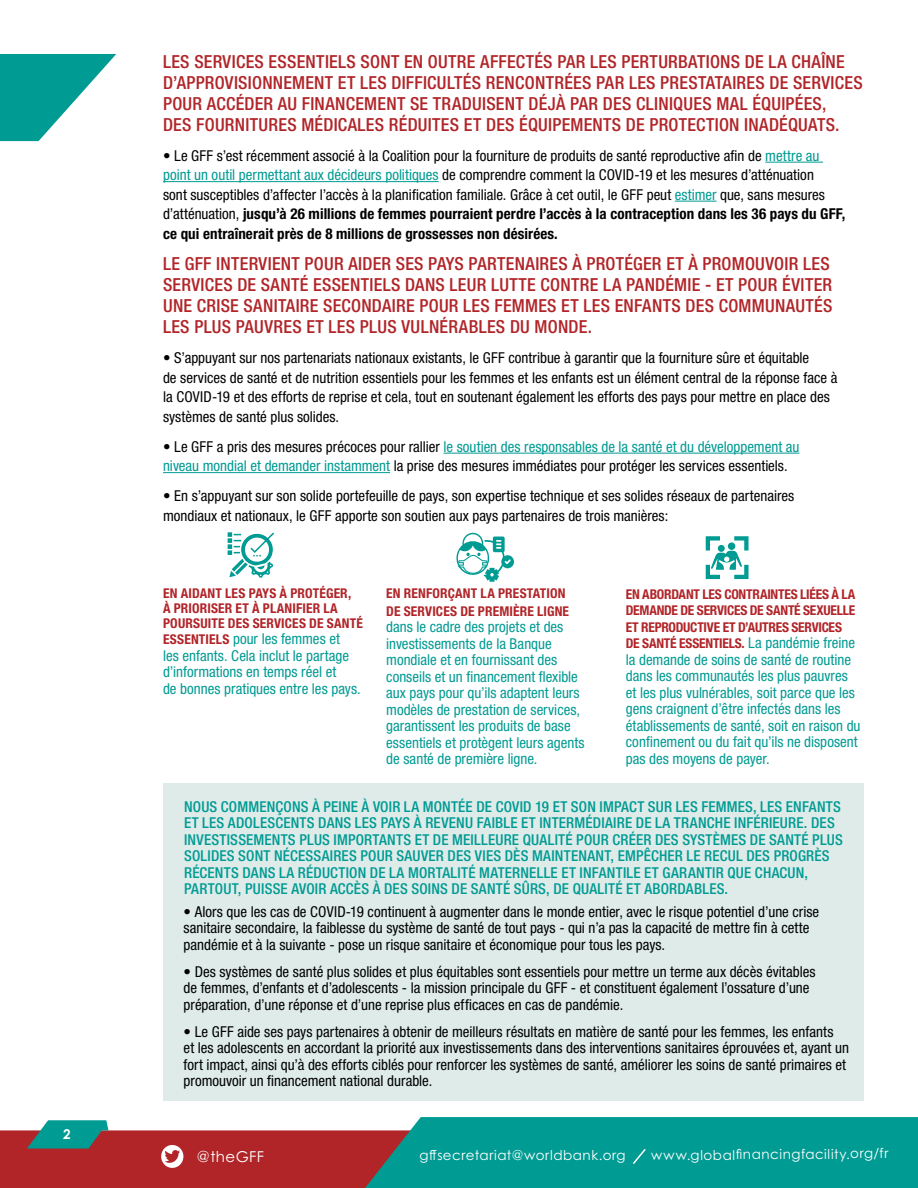
<style>
.page{position:relative;width:918px;height:1188px;background:#fff}
.page>*{position:absolute;margin:0;border:0;box-sizing:border-box;transform-origin:0 0}
.t1{font:500 condensed 18px/21px "Helvetica Neue LT Std";letter-spacing:.015em;color:#b12529}
.t2{font:condensed 15px/19.5px "Helvetica Neue LT Std";color:#000}
.t3{font:condensed 15px/16.5px "Helvetica Neue LT Std";color:#009b93}
.t4{font:500 condensed 15px/16.5px "Helvetica Neue LT Std";letter-spacing:.015em;color:#009b93}
.t5{font:15px "Century Gothic Pro Cyr";letter-spacing:.03em;color:#fff}
.t6{font:700 condensed 13.5px/16.5px "Helvetica Neue LT Std";color:#b12529}
.t7{font:13.5px "Century Gothic Pro Cyr";letter-spacing:.035em;color:#fff}
.t8{font:700 13.5px "Century Gothic Std";color:#fff}
.s1{color:#009b93}
.s2{font-weight:700}
.s3{font-weight:700;font-size:13.5px;color:#b12529}
.s4{font-weight:400;font-size:15px;color:#009b93}
</style>
<div class="page">
<svg style="left:0;top:1117px;width:918px;height:71px;background:#4d7d79"></svg>
<div style="left:163px;top:783px;width:701px;height:318px;background:#deebe9"></div>
<hr style="left:765px;top:162px;width:58px;height:1px;background:#009b93">
<hr style="left:163px;top:181px;width:276px;height:1px;background:#009b93">
<hr style="left:675px;top:201px;width:42px;height:1px;background:#009b93">
<hr style="left:444px;top:453px;width:355px;height:1px;background:#009b93">
<hr style="left:163px;top:472px;width:227px;height:1px;background:#009b93">
<svg style="left:0;top:54px;width:116px;height:87px"></svg>
<svg style="left:228px;top:532px;width:46px;height:46px"></svg>
<svg style="left:706px;top:536px;width:43px;height:43px"></svg>
<div style="left:728px;top:542px;width:7px;height:8px;background:#009b93;border-radius:50%"></div>
<div style="left:718px;top:545px;width:7px;height:7px;background:#009b93;border-radius:50%"></div>
<svg style="left:456px;top:533px;width:58px;height:49px"></svg>
<p class="t8" style="left:63px;top:1126px;width:9px">2</p>
<p class="t1" style="left:163px;top:51px;width:701px">LES SERVICES ESSENTIELS SONT EN OUTRE AFFECTÉS PAR LES PERTURBATIONS DE LA CHAÎNE D’APPROVISIONNEMENT ET LES DIFFICULTÉS RENCONTRÉES PAR LES PRESTATAIRES DE SERVICES POUR ACCÉDER AU FINANCEMENT SE TRADUISENT DÉJÀ PAR DES CLINIQUES MAL ÉQUIPÉES,<br>DES FOURNITURES MÉDICALES RÉDUITES ET DES ÉQUIPEMENTS DE PROTECTION INADÉQUATS.</p>
<p class="t2" style="left:163px;top:145px;width:684px">• Le GFF s’est récemment associé à la Coalition pour la fourniture de produits de santé reproductive afin de <span class="s1">mettre au point un outil permettant aux décideurs politiques</span> de comprendre comment la COVID-19 et les mesures d’atténuation<br>sont susceptibles d’affecter l’accès à la planification familiale. Grâce à cet outil, le GFF peut <span class="s1">estimer</span> que, sans mesures d’atténuation, <span class="s2">jusqu’à 26 millions de femmes pourraient perdre l’accès à la contraception dans les 36 pays du GFF, ce qui entraînerait près de 8 millions de grossesses non désirées.</span></p>
<p class="t1" style="left:163px;top:253px;width:671px">LE GFF INTERVIENT POUR AIDER SES PAYS PARTENAIRES À PROTÉGER ET À PROMOUVOIR LES SERVICES DE SANTÉ ESSENTIELS DANS LEUR LUTTE CONTRE LA PANDÉMIE - ET POUR ÉVITER UNE CRISE SANITAIRE SECONDAIRE POUR LES FEMMES ET LES ENFANTS DES COMMUNAUTÉS LES PLUS PAUVRES ET LES PLUS VULNÉRABLES DU MONDE.</p>
<p class="t2" style="left:163px;top:348px;width:676px">• S’appuyant sur nos partenariats nationaux existants, le GFF contribue à garantir que la fourniture sûre et équitable<br>de services de santé et de nutrition essentiels pour les femmes et les enfants est un élément central de la réponse face à la COVID-19 et des efforts de reprise et cela, tout en soutenant également les efforts des pays pour mettre en place des systèmes de santé plus solides.</p>
<p class="t2" style="left:163px;top:436px;width:638px">• Le GFF a pris des mesures précoces pour rallier <span class="s1">le soutien des responsables de la santé et du développement au niveau mondial et demander instamment</span> la prise des mesures immédiates pour protéger les services essentiels.</p>
<p class="t2" style="left:163px;top:486px;width:633px">• En s’appuyant sur son solide portefeuille de pays, son expertise technique et ses solides réseaux de partenaires mondiaux et nationaux, le GFF apporte son soutien aux pays partenaires de trois manières:</p>
<p class="t6" style="left:163px;top:585px;width:201px;line-height:15px">EN AIDANT LES PAYS À PROTÉGER,<br>À PRIORISER ET À PLANIFIER LA<br>POURSUITE DES SERVICES DE SANTÉ</p>
<p class="t3" style="left:163px;top:631px;width:199px"><span class="s3">ESSENTIELS</span> pour les femmes et<br>les enfants. Cela inclut le partage d’informations en temps réel et<br>de bonnes pratiques entre les pays.</p>
<p class="t6" style="left:626px;top:586px;width:231px">EN ABORDANT LES CONTRAINTES LIÉES À LA DEMANDE DE SERVICES DE SANTÉ SEXUELLE ET REPRODUCTIVE ET D’AUTRES SERVICES DE SANTÉ ESSENTIELS. <span class="s4">La pandémie freine</span></p>
<p class="t3" style="left:626px;top:651px;width:236px">la demande de soins de santé de routine dans les communautés les plus pauvres et les plus vulnérables, soit parce que les gens craignent d’être infectés dans les établissements de santé, soit en raison du confinement ou du fait qu’ils ne disposent pas des moyens de payer.</p>
<p class="t4" style="left:184px;top:798px;width:660px">NOUS COMMENÇONS À PEINE À VOIR LA MONTÉE DE COVID 19 ET SON IMPACT SUR LES FEMMES, LES ENFANTS ET LES ADOLESCENTS DANS LES PAYS À REVENU FAIBLE ET INTERMÉDIAIRE DE LA TRANCHE INFÉRIEURE. DES INVESTISSEMENTS PLUS IMPORTANTS ET DE MEILLEURE QUALITÉ POUR CRÉER DES SYSTÈMES DE SANTÉ PLUS SOLIDES SONT NÉCESSAIRES POUR SAUVER DES VIES DÈS MAINTENANT, EMPÊCHER LE RECUL DES PROGRÈS RÉCENTS DANS LA RÉDUCTION DE LA MORTALITÉ MATERNELLE ET INFANTILE ET GARANTIR QUE CHACUN, PARTOUT, PUISSE AVOIR ACCÈS À DES SOINS DE SANTÉ SÛRS, DE QUALITÉ ET ABORDABLES.</p>
<p class="t2" style="left:184px;top:903px;width:637px;line-height:16.5px">• Alors que les cas de COVID-19 continuent à augmenter dans le monde entier, avec le risque potentiel d’une crise sanitaire secondaire, la faiblesse du système de santé de tout pays - qui n’a pas la capacité de mettre fin à cette pandémie et à la suivante - pose un risque sanitaire et économique pour tous les pays.</p>
<p class="t2" style="left:184px;top:963px;width:633px;line-height:16.5px">• Des systèmes de santé plus solides et plus équitables sont essentiels pour mettre un terme aux décès évitables de femmes, d’enfants et d’adolescents - la mission principale du GFF - et constituent également l’ossature d’une préparation, d’une réponse et d’une reprise plus efficaces en cas de pandémie.</p>
<p class="t2" style="left:184px;top:1023px;width:667px;line-height:16.5px">• Le GFF aide ses pays partenaires à obtenir de meilleurs résultats en matière de santé pour les femmes, les enfants<br>et les adolescents en accordant la priorité aux investissements dans des interventions sanitaires éprouvées et, ayant un fort impact, ainsi qu’à des efforts ciblés pour renforcer les systèmes de santé, améliorer les soins de santé primaires et promouvoir un financement national durable.</p>
<p class="t6" style="left:386px;top:584px;width:184px;line-height:18px">EN RENFORÇANT LA PRESTATION<br>DE SERVICES DE PREMIÈRE LIGNE</p>
<p class="t3" style="left:386px;top:619px;width:200px">dans le cadre des projets et des investissements de la Banque mondiale et en fournissant des conseils et un financement flexible aux pays pour qu’ils adaptent leurs modèles de prestation de services, garantissent les produits de base essentiels et protègent leurs agents de santé de première ligne.</p>
<p class="t5" style="left:197px;top:1148px;width:69px">@theGFF</p>
<p class="t7" style="left:420px;top:1147px;width:208px">gffsecretariat@worldbank.org</p>
<p class="t7" style="left:651px;top:1146px;width:239px">www.globalfinancingfacility.org/fr</p>
</div>
